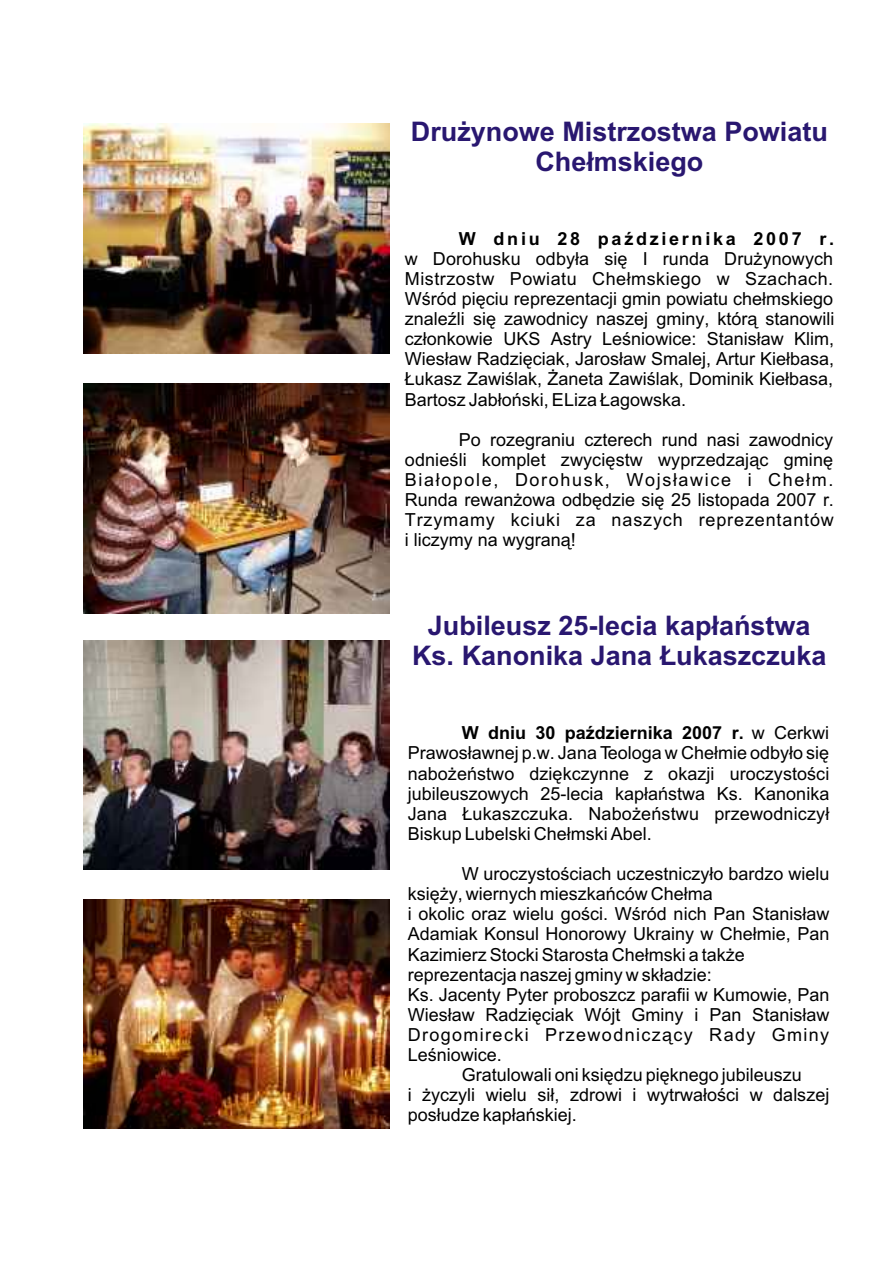
<style>
.page{position:relative;width:894px;height:1263px;background:#fff}
.page>*{position:absolute;margin:0;border:0;box-sizing:border-box;transform-origin:0 0}
.t1{font:700 27px/30.2px "Arial CE";color:#291770;text-align:center}
.t2{font:18px/20.1px "Arial CE";color:#000;text-align:justify}
.t3{font:18px "Arial CE";letter-spacing:.075em;color:#000}
.t4{font:700 18px "Arial CE";letter-spacing:.15em;color:#000}
.s1{font-weight:700}
</style>
<div class="page">
<img style="left:84px;top:124px;width:306px;height:229px">
<img style="left:84px;top:384px;width:306px;height:229px">
<img style="left:84px;top:640px;width:306px;height:230px">
<img style="left:84px;top:899px;width:306px;height:229px">
<h1 class="t1" style="left:411px;top:119px;width:419px">Dru¿ynowe Mistrzostwa Powiatu<br>Che³mskiego</h1>
<p class="t4" style="left:459px;top:232px;width:377px">W dniu 28 paŸdziernika 2007 r.</p>
<p class="t2" style="left:405px;top:250px;width:431px">w Dorohusku odby³a siê I runda Dru¿ynowych Mistrzostw Powiatu Che³mskiego w Szachach.<br>Wœród piêciu reprezentacji gmin powiatu che³mskiego znaleŸli siê zawodnicy naszej gminy, któr¹ stanowili cz³onkowie UKS Astry Leœniowice: Stanis³aw Klim, Wies³aw Radziêciak, Jaros³aw Smalej, Artur Kie³basa, £ukasz Zawiœlak, ¯aneta Zawiœlak, Dominik Kie³basa, Bartosz Jab³oñski, ELiza £agowska.</p>
<p class="t2" style="left:405px;top:431px;width:431px;text-indent:54px">Po rozegraniu czterech rund nasi zawodnicy odnieœli komplet zwyciêstw wyprzedzaj¹c gminê Bia³opole, Dorohusk, Wojs³awice i Che³m.<br>Runda rewan¿owa odbêdzie siê 25 listopada 2007 r.<br>Trzymamy kciuki za naszych reprezentantów i liczymy na wygran¹!</p>
<h1 class="t1" style="left:412px;top:613px;width:416px">Jubileusz 25-lecia kap³añstwa<br>Ks. Kanonika Jana £ukaszczuka</h1>
<p class="t2" style="left:408px;top:725px;width:423px;text-indent:54px"><span class="s1">W dniu 30 paŸdziernika 2007 r.</span> w Cerkwi Prawos³awnej p.w. Jana Teologa w Che³mie odby³o siê nabo¿eñstwo dziêkczynne z okazji uroczystoœci jubileuszowych 25-lecia kap³añstwa Ks. Kanonika Jana £ukaszczuka. Nabo¿eñstwu przewodniczy³<br>Biskup Lubelski Che³mski Abel.</p>
<p class="t2" style="left:462px;top:865px;width:369px">W uroczystoœciach uczestniczy³o bardzo wielu</p>
<p class="t2" style="left:408px;top:886px;width:307px">ksiê¿y, wiernych mieszkañców Che³ma</p>
<p class="t2" style="left:408px;top:906px;width:423px">i okolic oraz wielu goœci. Wœród nich Pan Stanis³aw</p>
<p class="t2" style="left:408px;top:926px;width:423px">Adamiak Konsul Honorowy Ukrainy w Che³mie, Pan</p>
<p class="t2" style="left:408px;top:946px;width:339px">Kazimierz Stocki Starosta Che³mski a tak¿e</p>
<p class="t2" style="left:408px;top:966px;width:306px">reprezentacja naszej gminy w sk³adzie:</p>
<p class="t2" style="left:408px;top:986px;width:423px">Ks. Jacenty Pyter proboszcz parafii w Kumowie, Pan</p>
<p class="t2" style="left:408px;top:1006px;width:423px">Wies³aw Radziêciak Wójt Gminy i Pan Stanis³aw</p>
<p class="t3" style="left:408px;top:1028px;width:423px">Drogomirecki Przewodnicz¹cy Rady Gminy</p>
<p class="t2" style="left:408px;top:1046px;width:96px">Leœniowice.</p>
<p class="t2" style="left:462px;top:1066px;width:342px">Gratulowali oni ksiêdzu piêknego jubileuszu</p>
<p class="t2" style="left:408px;top:1087px;width:423px">i ¿yczyli wielu si³, zdrowi i wytrwa³oœci w dalszej</p>
<p class="t2" style="left:408px;top:1107px;width:171px">pos³udze kap³añskiej.</p>
</div>
